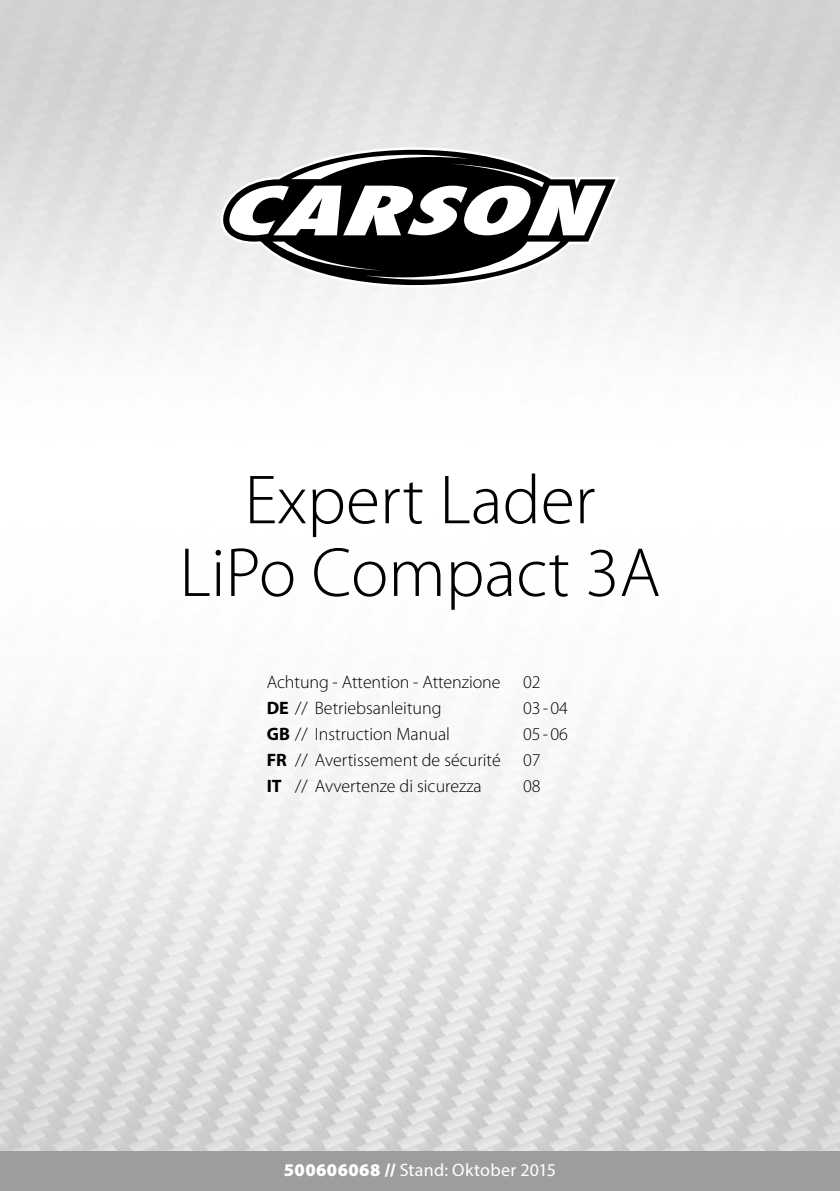
<style>
.page{position:relative;width:840px;height:1191px;background:#fff}
.page>*{position:absolute;margin:0;border:0;box-sizing:border-box;transform-origin:0 0}
.t1{font:300 70px/72.6px "Myriad Pro";color:#000;text-align:center}
.t2{font:300 18px/26px "Myriad Pro";color:#000}
.t3{font:18px "Myriad Pro";letter-spacing:.015em;color:#fff}
.s1{font-weight:700}
.s2{font-weight:900}
</style>
<div class="page">
<img style="left:0;top:0;width:839px;height:1151px">
<div style="left:0;top:1151px;width:839px;height:40px;background:#9c9d9d"></div>
<svg style="left:220px;top:147px;width:399px;height:140px;fill:#eaeaea"></svg>
<svg style="left:220px;top:150px;width:395px;height:135px;fill:#eaeaea"></svg>
<svg style="left:228px;top:155px;width:377px;height:125px"></svg>
<h1 class="t1" style="left:179px;top:463px;width:482px">Expert Lader<br>LiPo Compact 3A</h1>
<p class="t2" style="left:266px;top:669px;width:275px">Achtung - Attention - Attenzione 02<br><span class="s1">DE</span> // Betriebsanleitung</p>
<p class="t2" style="left:522px;top:695px;width:46px">03-04</p>
<p class="t2" style="left:266px;top:721px;width:185px"><span class="s1">GB</span> // Instruction Manual</p>
<p class="t2" style="left:266px;top:721px;width:302px;text-indent:256px">05-06<br><span class="s1">FR</span> // Avertissement de sécurité 07<br><span class="s1">IT</span> // Avvertenze di sicurezza</p>
<p class="t2" style="left:523px;top:773px;width:19px">08</p>
<p class="t3" style="left:284px;top:1159px;width:274px"><span class="s2">500606068 //</span> Stand: Oktober 2015</p>
</div>
